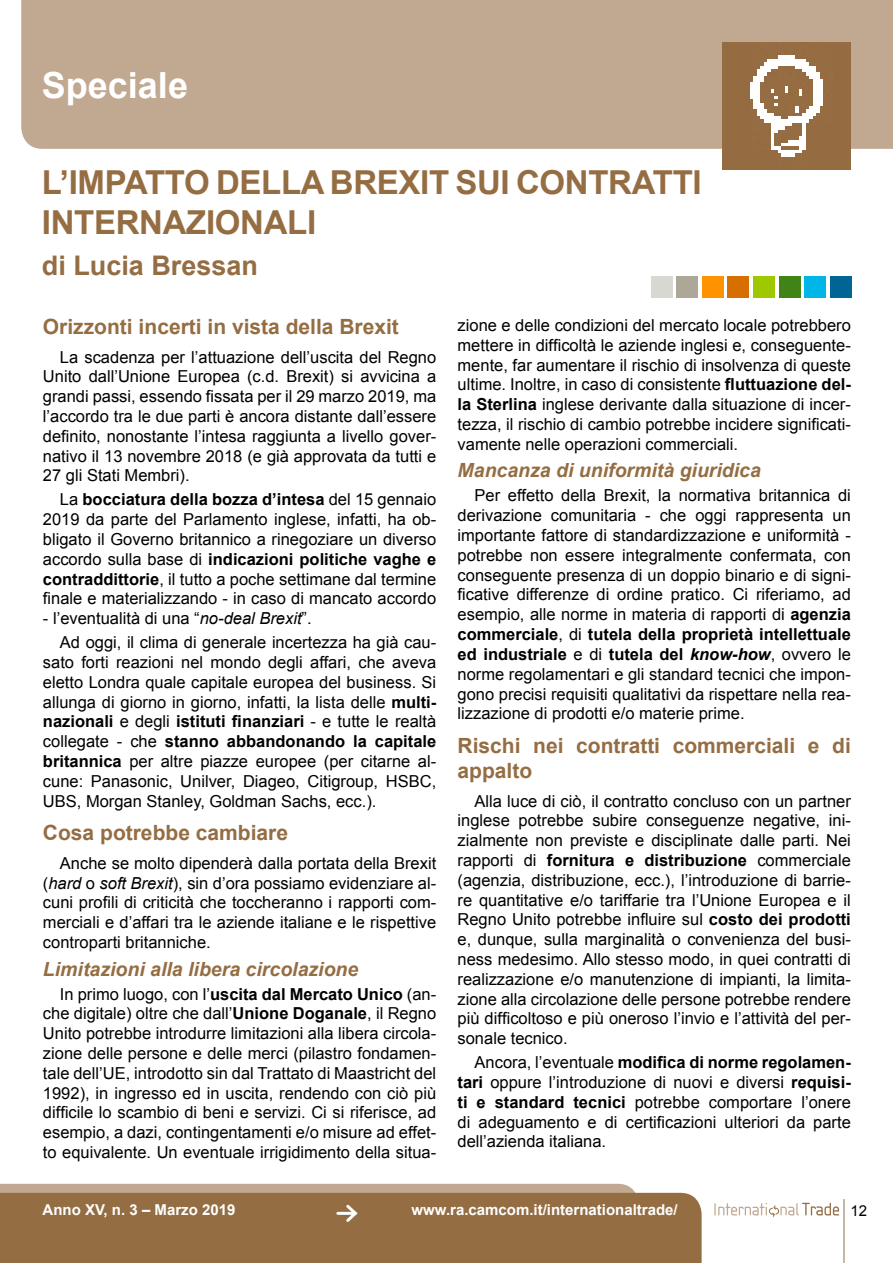
<style>
.page{position:relative;width:893px;height:1263px;background:#fff}
.page>*{position:absolute;margin:0;border:0;box-sizing:border-box;transform-origin:0 0}
.t1{font:700 36px "Arial";color:#fff}
.t2{font:700 33px/39.6px "Arial";letter-spacing:-.01em;color:#956d43}
.t3{font:700 27px "Arial";color:#956d43}
.t4{font:700 21px/25.2px "Arial";color:#956d43}
.t5{font:italic 700 19.5px "Arial";color:#956d43}
.t6{font:16.5px/19.8px "Arial";color:#000;text-align:justify}
.t7{font:700 15px "Arial";color:#fff}
.t8{font:15px "Arial";color:#000}
.s1{font-weight:700}
.s2{font-style:italic}
.s3{font-weight:700;font-style:italic}
</style>
<div class="page">
<div style="left:830px;top:276px;width:21px;height:22px;background:#006494"></div>
<div style="left:804px;top:276px;width:22px;height:22px;background:#00b6e9"></div>
<div style="left:779px;top:276px;width:21px;height:22px;background:#408316"></div>
<div style="left:753px;top:276px;width:22px;height:22px;background:#9ec900"></div>
<div style="left:728px;top:276px;width:21px;height:22px;background:#d66e00"></div>
<div style="left:702px;top:276px;width:22px;height:22px;background:#ff9200"></div>
<div style="left:677px;top:276px;width:21px;height:22px;background:#ada797"></div>
<div style="left:651px;top:276px;width:22px;height:22px;background:#d8d8d3"></div>
<hr style="left:844px;top:1199px;width:1px;height:64px;background:#956d43">
<svg style="left:714px;top:1203px;width:125px;height:14px"></svg>
<svg style="left:0;top:1184px;width:639px;height:9px;background:#c0a890"></svg>
<div style="left:0;top:1193px;width:702px;height:70px;background:#956d43"></div>
<div style="left:21px;top:0;width:872px;height:149px;background:#c1a991"></div>
<img style="left:723px;top:42px;width:127px;height:128px">
<hr style="left:338px;top:1212px;width:17px;height:3px;background:#fff">
<svg style="left:343px;top:1202px;width:17px;height:23px"></svg>
<h1 class="t1" style="left:42px;top:61px;width:148px">Speciale</h1>
<h2 class="t2" style="left:42px;top:164px;width:661px">L’IMPATTO DELLA BREXIT SUI CONTRATTI<br>INTERNAZIONALI</h2>
<h3 class="t3" style="left:42px;top:247px;width:218px">di Lucia Bressan</h3>
<p class="t4" style="left:43px;top:315px;width:357px">Orizzonti incerti in vista della Brexit</p>
<p class="t6" style="left:43px;top:347px;width:395px;text-indent:17px">La scadenza per l’attuazione dell’uscita del Regno Unito dall’Unione Europea (c.d. Brexit) si avvicina a grandi passi, essendo fissata per il 29 marzo 2019, ma l’accordo tra le due parti è ancora distante dall’essere definito, nonostante l’intesa raggiunta a livello gover&shy;nativo il 13 novembre 2018 (e già approvata da tutti e 27 gli Stati Membri).</p>
<p class="t6" style="left:43px;top:490px;width:395px;text-indent:17px">La <span class="s1">bocciatura della bozza d’intesa</span> del 15 gennaio 2019 da parte del Parlamento inglese, infatti, ha ob&shy;bligato il Governo britannico a rinegoziare un diverso accordo sulla base di <span class="s1">indicazioni politiche vaghe e contraddittorie</span>, il tutto a poche settimane dal termine finale e materializzando - in caso di mancato accordo</p>
<p class="t6" style="left:60px;top:607px;width:378px;line-height:24px;text-indent:-17px">- l’eventualità di una “<span class="s2">no-deal Brexit</span>”.<br>Ad oggi, il clima di generale incertezza ha già cau-</p>
<p class="t6" style="left:43px;top:652px;width:395px">sato forti reazioni nel mondo degli affari, che aveva eletto Londra quale capitale europea del business. Si allunga di giorno in giorno, infatti, la lista delle <span class="s1">multi&shy;nazionali</span> e degli <span class="s1">istituti finanziari</span> - e tutte le realtà collegate - che <span class="s1">stanno abbandonando la capitale britannica</span> per altre piazze europee (per citarne al&shy;cune: Panasonic, Unilver, Diageo, Citigroup, HSBC, UBS, Morgan Stanley, Goldman Sachs, ecc.).</p>
<p class="t4" style="left:43px;top:821px;width:247px">Cosa potrebbe cambiare</p>
<p class="t6" style="left:43px;top:853px;width:395px;text-indent:17px">Anche se molto dipenderà dalla portata della Brexit (<span class="s2">hard</span> o <span class="s2">soft Brexit</span>), sin d’ora possiamo evidenziare al&shy;cuni profili di criticità che toccheranno i rapporti com&shy;merciali e d’affari tra le aziende italiane e le rispettive controparti britanniche.</p>
<p class="t5" style="left:43px;top:956px;width:317px">Limitazioni alla libera circolazione</p>
<p class="t6" style="left:43px;top:984px;width:395px;text-indent:17px">In primo luogo, con l’<span class="s1">uscita dal Mercato Unico</span> (an&shy;che digitale) oltre che dall’<span class="s1">Unione Doganale</span>, il Regno Unito potrebbe introdurre limitazioni alla libera circola&shy;zione delle persone e delle merci (pilastro fondamen&shy;tale dell’UE, introdotto sin dal Trattato di Maastricht del 1992), in ingresso ed in uscita, rendendo con ciò più difficile lo scambio di beni e servizi. Ci si riferisce, ad esempio, a dazi, contingentamenti e/o misure ad effet&shy;to equivalente. Un eventuale irrigidimento della situa-</p>
<p class="t6" style="left:458px;top:315px;width:395px">zione e delle condizioni del mercato locale potrebbero mettere in difficoltà le aziende inglesi e, conseguente&shy;mente, far aumentare il rischio di insolvenza di queste ultime. Inoltre, in caso di consistente <span class="s1">fluttuazione del&shy;la Sterlina</span> inglese derivante dalla situazione di incer&shy;tezza, il rischio di cambio potrebbe incidere significati&shy;vamente nelle operazioni commerciali.</p>
<p class="t5" style="left:458px;top:458px;width:305px">Mancanza di uniformità giuridica</p>
<p class="t6" style="left:458px;top:486px;width:395px;text-indent:17px">Per effetto della Brexit, la normativa britannica di derivazione comunitaria - che oggi rappresenta un importante fattore di standardizzazione e uniformità - potrebbe non essere integralmente confermata, con conseguente presenza di un doppio binario e di signi&shy;ficative differenze di ordine pratico. Ci riferiamo, ad esempio, alle norme in materia di rapporti di <span class="s1">agenzia commerciale</span>, di <span class="s1">tutela della proprietà intellettuale ed industriale</span> e di <span class="s1">tutela del</span> <span class="s3">know-how</span>, ovvero le norme regolamentari e gli standard tecnici che impon&shy;gono precisi requisiti qualitativi da rispettare nella rea&shy;lizzazione di prodotti e/o materie prime.</p>
<p class="t4" style="left:458px;top:734px;width:395px">Rischi nei contratti commerciali e di appalto</p>
<p class="t6" style="left:458px;top:791px;width:395px;text-indent:17px">Alla luce di ciò, il contratto concluso con un partner inglese potrebbe subire conseguenze negative, ini&shy;zialmente non previste e disciplinate dalle parti. Nei rapporti di <span class="s1">fornitura e distribuzione</span> commerciale (agenzia, distribuzione, ecc.), l’introduzione di barrie&shy;re quantitative e/o tariffarie tra l’Unione Europea e il Regno Unito potrebbe influire sul <span class="s1">costo dei prodotti </span>e, dunque, sulla marginalità o convenienza del busi&shy;ness medesimo. Allo stesso modo, in quei contratti di realizzazione e/o manutenzione di impianti, la limita&shy;zione alla circolazione delle persone potrebbe rendere più difficoltoso e più oneroso l’invio e l’attività del per&shy;sonale tecnico.</p>
<p class="t6" style="left:458px;top:1053px;width:395px;text-indent:17px">Ancora, l’eventuale <span class="s1">modifica di norme regolamen&shy;tari</span> oppure l’introduzione di nuovi e diversi <span class="s1">requisi&shy;ti e standard tecnici</span> potrebbe comportare l’onere di adeguamento e di certificazioni ulteriori da parte dell’azienda italiana.</p>
<p class="t7" style="left:43px;top:1200px;width:194px">Anno XV, n. 3 – Marzo 2019</p>
<p class="t7" style="left:412px;top:1200px;width:268px">www.ra.camcom.it/internationaltrade/</p>
<p class="t8" style="left:850px;top:1200px;width:18px">12</p>
</div>
